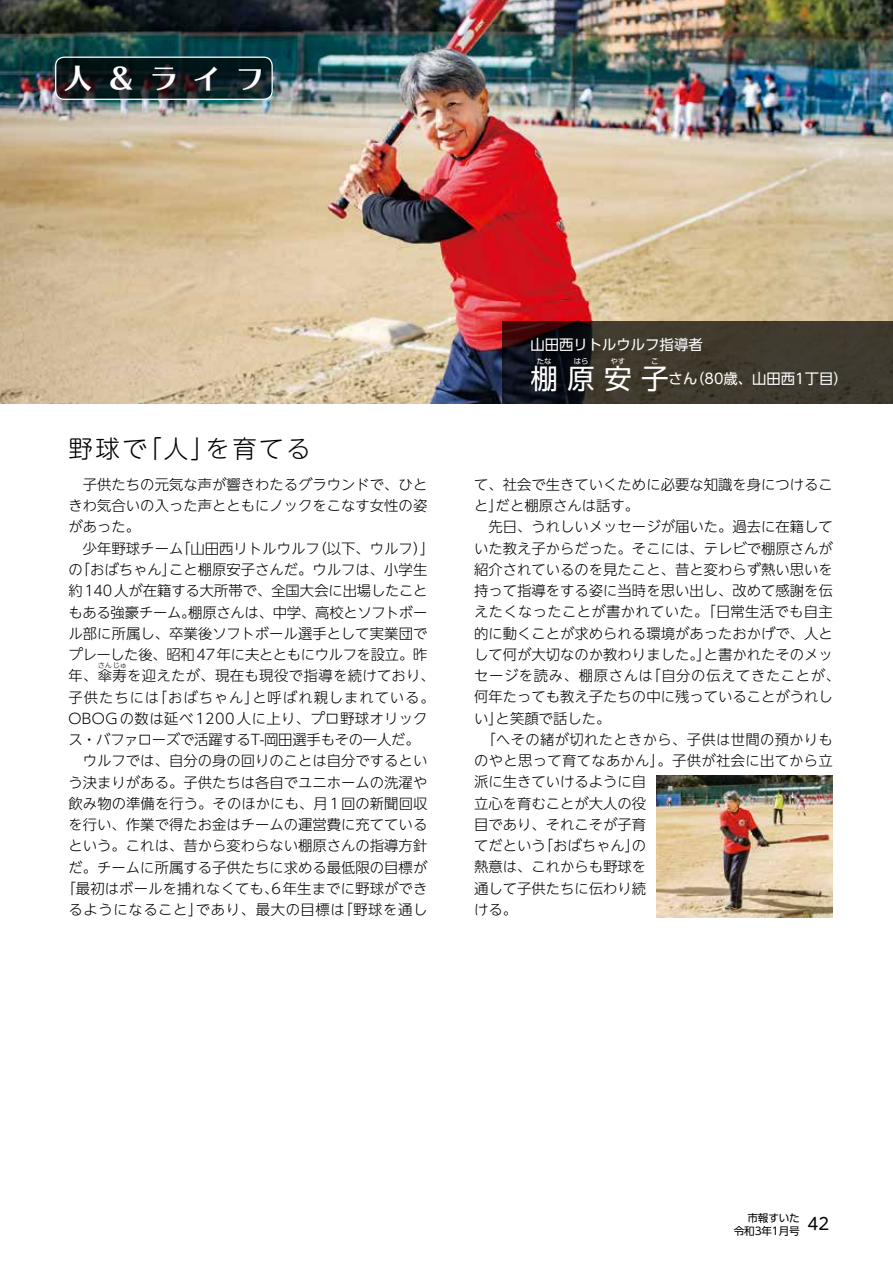
<style>
.page{position:relative;width:893px;height:1263px;background:#fff}
.page>*{position:absolute;margin:0;border:0;box-sizing:border-box;transform-origin:0 0}
.t1{font:28.65px "UD Typos 515 Std";color:#fff}
.t2{font:27.6px "UD Shin Go Pr 6";color:#fff}
.t3{font:300 24.45px "UD Shin M Go Pro";letter-spacing:.1em;color:#000}
.t4{font:16.5px "UD Shin M Go Pro";color:#000}
.t5{font:300 14.4px/21.3px "UD Shin Go NT Pr 6";color:#000}
.t6{font:14.4px "UD Shin Go Pr 6";color:#fff}
.t7{font:10.65px/12.1px "UD Shin Go Pr 6";letter-spacing:-.015em;color:#000;text-align:right}
.t8{font:7.5px "UD Shin Go Pr 6";color:#fff}
.t9{font:300 7.2px "UD Shin Go NT Pr 6";color:#000}
</style>
<div class="page">
<img style="left:0;top:0;width:893px;height:404px">
<svg style="left:502px;top:321px;width:391px;height:83px;background:#352f28"></svg>
<img style="left:656px;top:775px;width:177px;height:143px">
<svg style="left:56px;top:57px;width:216px;height:42px;background:#101b1e"></svg>
<div style="left:55px;top:57px;width:218px;height:43px;border:1px solid #fff;border-radius:9px"></div>
<h1 class="t1" style="left:63px;top:54px;width:202px">人＆ライフ</h1>
<h3 class="t3" style="left:69px;top:429px;width:244px">野球で「人」を育てる</h3>
<p class="t5" style="left:68px;top:473px;width:368px">　子供たちの元気な声が響きわたるグラウンドで、ひときわ気合いの入った声とともにノックをこなす女性の姿があった。<br>　少年野球チーム「山田西リトルウルフ（以下、ウルフ）」の「おばちゃん」こと棚原安子さんだ。ウルフは、小学生約140人が在籍する大所帯で、全国大会に出場したこともある強豪チーム。棚原さんは、中学、高校とソフトボール部に所属し、卒業後ソフトボール選手として実業団でプレーした後、昭和47年に夫とともにウルフを設立。昨年、傘寿を迎えたが、現在も現役で指導を続けており、</p>
<p class="t9" style="left:98px;top:659px;width:31px">さんじゅ</p>
<p class="t5" style="left:61px;top:686px;width:375px;text-align:center">子供たちには「おばちゃん」と呼ばれ親しまれている。<br>OBOGの数は延べ 1200人に上り、プロ野球オリックス・バファローズで活躍するT-岡田選手もその一人だ。<br>　ウルフでは、自分の身の回りのことは自分でするという決まりがある。子供たちは各自でユニホームの洗濯や飲み物の準備を行う。そのほかにも、月1回の新聞回収を行い、作業で得たお金はチームの運営費に充てているという。これは、昔から変わらない棚原さんの指導方針だ。チームに所属する子供たちに求める最低限の目標が「最初はボールを捕れなくても、6年生までに野球ができるようになること」であり、最大の目標は「野球を通し</p>
<p class="t6" style="left:530px;top:333px;width:174px">山田西リトルウルフ指導者</p>
<h2 class="t2" style="left:530px;top:357px;width:140px">棚原安子</h2>
<p class="t8" style="left:537px;top:355px;width:16px">たな</p>
<p class="t8" style="left:574px;top:355px;width:16px">はら</p>
<p class="t8" style="left:610px;top:355px;width:16px">やす</p>
<p class="t8" style="left:651px;top:355px;width:9px">こ</p>
<p class="t6" style="left:669px;top:367px;width:181px">さん（80歳、山田西1丁目）</p>
<p class="t5" style="left:474px;top:473px;width:368px">て、社会で生きていくために必要な知識を身につけること」だと棚原さんは話す。<br>　先日、うれしいメッセージが届いた。過去に在籍していた教え子からだった。そこには、テレビで棚原さんが紹介されているのを見たこと、昔と変わらず熱い思いを持って指導をする姿に当時を思い出し、改めて感謝を伝えたくなったことが書かれていた。「日常生活でも自主的に動くことが求められる環境があったおかげで、人として何が大切なのか教わりました。」と書かれたそのメッセージを読み、棚原さんは「自分の伝えてきたことが、何年たっても教え子たちの中に残っていることがうれしい」と笑顔で話した。<br>　「へその緒が切れたときから、子供は世間の預かりものやと思って育てなあかん」。子供が社会に出てから立派に生きていけるように自<br>立心を育むことが大人の役<br>目であり、それこそが子育<br>てだという「おばちゃん」の<br>熱意は、これからも野球を<br>通して子供たちに伝わり続<br>ける。</p>
<p class="t7" style="left:734px;top:1212px;width:68px">市報すいた<br>令和3年1月号</p>
<p class="t4" style="left:807px;top:1210px;width:23px">42</p>
</div>
